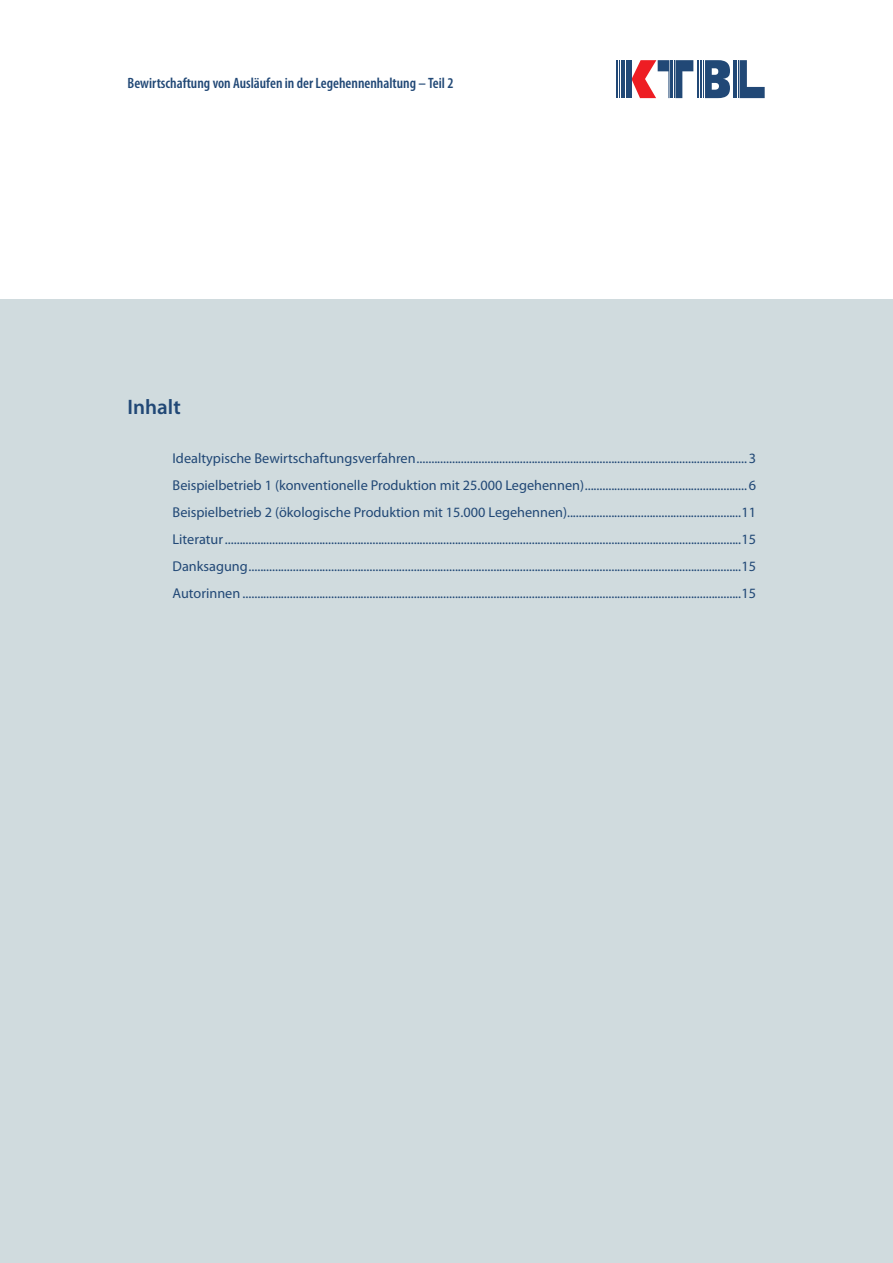
<style>
.page{position:relative;width:893px;height:1263px;background:#fff}
.page>*{position:absolute;margin:0;border:0;box-sizing:border-box;transform-origin:0 0}
.t1{font:600 21px "Myriad Pro";color:#214876}
.t2{font:600 condensed 15px "Myriad Pro";color:#214876}
.t3{font:14.25px/27px "Myriad Pro";color:#214876;text-align:justify}
</style>
<div class="page">
<svg style="left:631px;top:60px;width:38px;height:38px"></svg>
<hr style="left:670px;top:60px;width:1px;height:38px;background:#214876">
<hr style="left:672px;top:60px;width:1px;height:38px;background:#214876">
<hr style="left:674px;top:60px;width:1px;height:38px;background:#214876">
<svg style="left:675px;top:60px;width:18px;height:38px"></svg>
<hr style="left:733px;top:60px;width:1px;height:38px;background:#214876">
<hr style="left:736px;top:60px;width:1px;height:38px;background:#214876">
<hr style="left:738px;top:60px;width:1px;height:38px;background:#214876">
<svg style="left:739px;top:60px;width:26px;height:38px"></svg>
<hr style="left:697px;top:60px;width:2px;height:38px;background:#214876">
<hr style="left:700px;top:60px;width:1px;height:38px;background:#214876">
<svg style="left:705px;top:60px;width:25px;height:38px"></svg>
<hr style="left:701px;top:60px;width:1px;height:38px;background:#214876">
<hr style="left:703px;top:60px;width:1px;height:38px;background:#214876">
<hr style="left:617px;top:60px;width:1px;height:38px;background:#214876">
<hr style="left:619px;top:60px;width:1px;height:38px;background:#214876">
<hr style="left:621px;top:60px;width:1px;height:38px;background:#214876">
<hr style="left:622px;top:60px;width:1px;height:38px;background:#214876">
<hr style="left:624px;top:60px;width:1px;height:38px;background:#214876">
<div style="left:626px;top:60px;width:5px;height:38px;background:#214876"></div>
<div style="left:0;top:300px;width:893px;height:963px;background:#d0dbde"></div>
<p class="t2" style="left:128px;top:74px;width:327px">Bewirtschaftung von Ausläufen in der Legehennenhaltung – Teil 2</p>
<h1 class="t1" style="left:128px;top:395px;width:55px">Inhalt</h1>
<p class="t3" style="left:173px;top:445px;width:585px">Idealtypische Bewirtschaftungsverfahren................................................................................................................3<br>Beispielbetrieb 1 (konventionelle Produktion mit 25.000 Legehennen).......................................................6<br>Beispielbetrieb 2 (ökologische Produktion mit 15.000 Legehennen)...........................................................11<br>Literatur...............................................................................................................................................................................15<br>Danksagung.......................................................................................................................................................................15<br>Autorinnen .........................................................................................................................................................................15</p>
</div>
